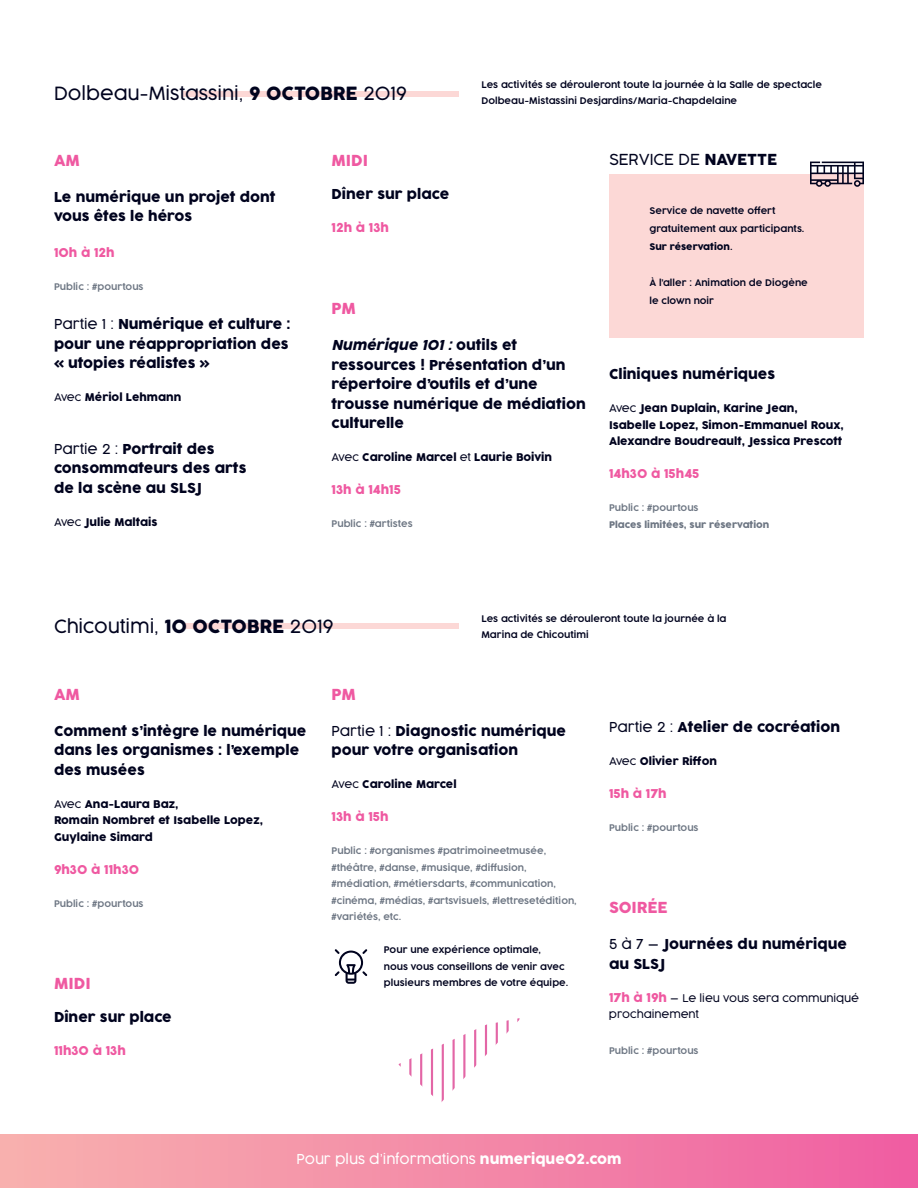
<style>
.page{position:relative;width:918px;height:1188px;background:#fff}
.page>*{position:absolute;margin:0;border:0;box-sizing:border-box;transform-origin:0 0}
.t1{font:300 18px "Cocogoose Pro";color:#00031e}
.t2{font:15px "Cocogoose Pro";color:#ef59a1}
.t3{font:300 15px "Cocogoose Pro";color:#00031e}
.t4{font:13.5px/19.5px "Cocogoose Pro";color:#00031e}
.t5{font:300 13.5px "Cocogoose Pro";color:#fff}
.t6{font:12px "Cocogoose Pro";color:#ef59a1}
.t7{font:10.5px/16.5px "Cocogoose Pro";color:#00031e}
.t8{font:300 10.5px/16.5px "Cocogoose Pro";color:#00031e}
.t9{font:300 9px/16.5px "Cocogoose Pro";color:#00031e}
.t10{font:300 9px/16.5px "Cocogoose Pro";color:#6d7683}
.t11{font:9px "Cocogoose Pro";color:#6d7683}
.s1{font-weight:400}
.s2{font-weight:300}
.s3{font-style:italic}
.s4{font-weight:400;font-size:12px;color:#ef59a1}
</style>
<div class="page">
<div style="left:0;top:1134px;width:918px;height:54px;background:linear-gradient(to right,#f8b2ae,#ef5fa2)"></div>
<div style="left:183px;top:623px;width:276px;height:6px;background:#fcd8d6"></div>
<div style="left:183px;top:91px;width:276px;height:5px;background:#fcd8d6"></div>
<div style="left:609px;top:174px;width:255px;height:164px;background:#fcd8d6"></div>
<svg style="left:810px;top:162px;width:54px;height:25px"></svg>
<svg style="left:398px;top:1018px;width:122px;height:84px"></svg>
<svg style="left:335px;top:949px;width:32px;height:35px"></svg>
<h1 class="t1" style="left:54px;top:81px;width:355px">Dolbeau-Mistassini, <span class="s1">9 OCTOBRE</span> 2019</h1>
<p class="t9" style="left:482px;top:76px;width:342px">Les activités se dérouleront toute la journée à la Salle de spectacle<br>Dolbeau-Mistassini Desjardins/Maria-Chapdelaine</p>
<p class="t2" style="left:54px;top:150px;width:27px">AM</p>
<p class="t4" style="left:54px;top:188px;width:223px">Le numérique un projet dont vous êtes le héros</p>
<p class="t6" style="left:54px;top:245px;width:62px">10h à 12h</p>
<p class="t10" style="left:54px;top:279px;width:91px">Public : #pourtous</p>
<p class="t4" style="left:54px;top:315px;width:238px"><span class="s2">Partie 1 :</span> Numérique et culture : pour une réappropriation des « utopies réalistes »</p>
<p class="t7" style="left:54px;top:390px;width:129px"><span class="s2">Avec</span> Mériol Lehmann</p>
<p class="t4" style="left:54px;top:440px;width:194px"><span class="s2">Partie 2 :</span> Portrait des consommateurs des arts de la scène au SLSJ</p>
<p class="t7" style="left:54px;top:514px;width:105px"><span class="s2">Avec</span> Julie Maltais</p>
<p class="t2" style="left:332px;top:150px;width:38px">MIDI</p>
<p class="t4" style="left:332px;top:185px;width:119px">Dîner sur place</p>
<p class="t6" style="left:332px;top:219px;width:59px">12h à 13h</p>
<p class="t2" style="left:332px;top:299px;width:26px">PM</p>
<p class="t4" style="left:332px;top:336px;width:256px"><span class="s3">Numérique 101 :</span> outils et ressources ! Présentation d’un répertoire d’outils et d’une trousse numérique de médiation culturelle</p>
<p class="t7" style="left:332px;top:450px;width:222px"><span class="s2">Avec</span> Caroline Marcel <span class="s2">et</span> Laurie Boivin</p>
<p class="t6" style="left:332px;top:482px;width:71px">13h à 14h15</p>
<p class="t10" style="left:332px;top:516px;width:83px">Public : #artistes</p>
<p class="t3" style="left:609px;top:150px;width:170px">SERVICE DE <span class="s1">NAVETTE</span></p>
<p class="t9" style="left:650px;top:202px;width:156px;line-height:18px">Service de navette offert gratuitement aux participants.<br><span class="s1">Sur réservation</span>.</p>
<p class="t9" style="left:650px;top:274px;width:160px;line-height:18px">À l’aller : Animation de Diogène le clown noir</p>
<p class="t4" style="left:609px;top:365px;width:168px">Cliniques numériques</p>
<p class="t7" style="left:609px;top:400px;width:236px"><span class="s2">Avec</span> Jean Duplain, Karine Jean,<br>Isabelle Lopez, Simon-Emmanuel Roux,<br>Alexandre Boudreault, Jessica Prescott</p>
<p class="t6" style="left:609px;top:466px;width:92px">14h30 à 15h45</p>
<p class="t10" style="left:609px;top:500px;width:91px">Public : #pourtous</p>
<p class="t11" style="left:609px;top:518px;width:162px">Places limitées, sur réservation</p>
<h1 class="t1" style="left:54px;top:614px;width:281px">Chicoutimi, <span class="s1">10 OCTOBRE</span> 2019</h1>
<p class="t9" style="left:482px;top:610px;width:247px">Les activités se dérouleront toute la journée à la<br>Marina de Chicoutimi</p>
<p class="t2" style="left:54px;top:684px;width:27px">AM</p>
<p class="t4" style="left:54px;top:722px;width:254px">Comment s’intègre le numérique dans les organismes : l’exemple des musées</p>
<p class="t7" style="left:54px;top:796px;width:210px"><span class="s2">Avec</span> Ana-Laura Baz,<br>Romain Nombret et Isabelle Lopez,<br>Guylaine Simard</p>
<p class="t6" style="left:54px;top:861px;width:87px">9h30 à 11h30</p>
<p class="t10" style="left:54px;top:895px;width:91px">Public : #pourtous</p>
<p class="t2" style="left:54px;top:974px;width:38px">MIDI</p>
<p class="t4" style="left:54px;top:1008px;width:119px">Dîner sur place</p>
<p class="t6" style="left:54px;top:1043px;width:73px">11h30 à 13h</p>
<p class="t2" style="left:332px;top:684px;width:26px">PM</p>
<p class="t4" style="left:332px;top:722px;width:236px"><span class="s2">Partie 1 :</span> Diagnostic numérique pour votre organisation</p>
<p class="t7" style="left:332px;top:777px;width:127px"><span class="s2">Avec</span> Caroline Marcel</p>
<p class="t6" style="left:332px;top:809px;width:59px">13h à 15h</p>
<p class="t10" style="left:332px;top:843px;width:247px">Public : #organismes #patrimoineetmusée, #théâtre, #danse, #musique, #diffusion, #médiation, #métiersdarts, #communication, #cinéma, #médias, #artsvisuels, #lettresetédition, #variétés, etc.</p>
<p class="t9" style="left:384px;top:942px;width:186px">Pour une expérience optimale,<br>nous vous conseillons de venir avec plusieurs membres de votre équipe.</p>
<p class="t4" style="left:609px;top:717px;width:233px"><span class="s2">Partie 2 :</span> Atelier de cocréation</p>
<p class="t7" style="left:609px;top:753px;width:110px"><span class="s2">Avec</span> Olivier Riffon</p>
<p class="t6" style="left:609px;top:785px;width:59px">15h à 17h</p>
<p class="t10" style="left:609px;top:819px;width:91px">Public : #pourtous</p>
<p class="t2" style="left:609px;top:898px;width:60px">SOIRÉE</p>
<p class="t4" style="left:609px;top:935px;width:240px"><span class="s2">5 à 7 —</span> Journées du numérique au SLSJ</p>
<p class="t8" style="left:609px;top:989px;width:252px"><span class="s4">17h à 19h</span> — Le lieu vous sera communiqué prochainement</p>
<p class="t10" style="left:609px;top:1043px;width:91px">Public : #pourtous</p>
<p class="t5" style="left:296px;top:1150px;width:327px">Pour plus d’informations <span class="s1">numerique02.com</span></p>
</div>
